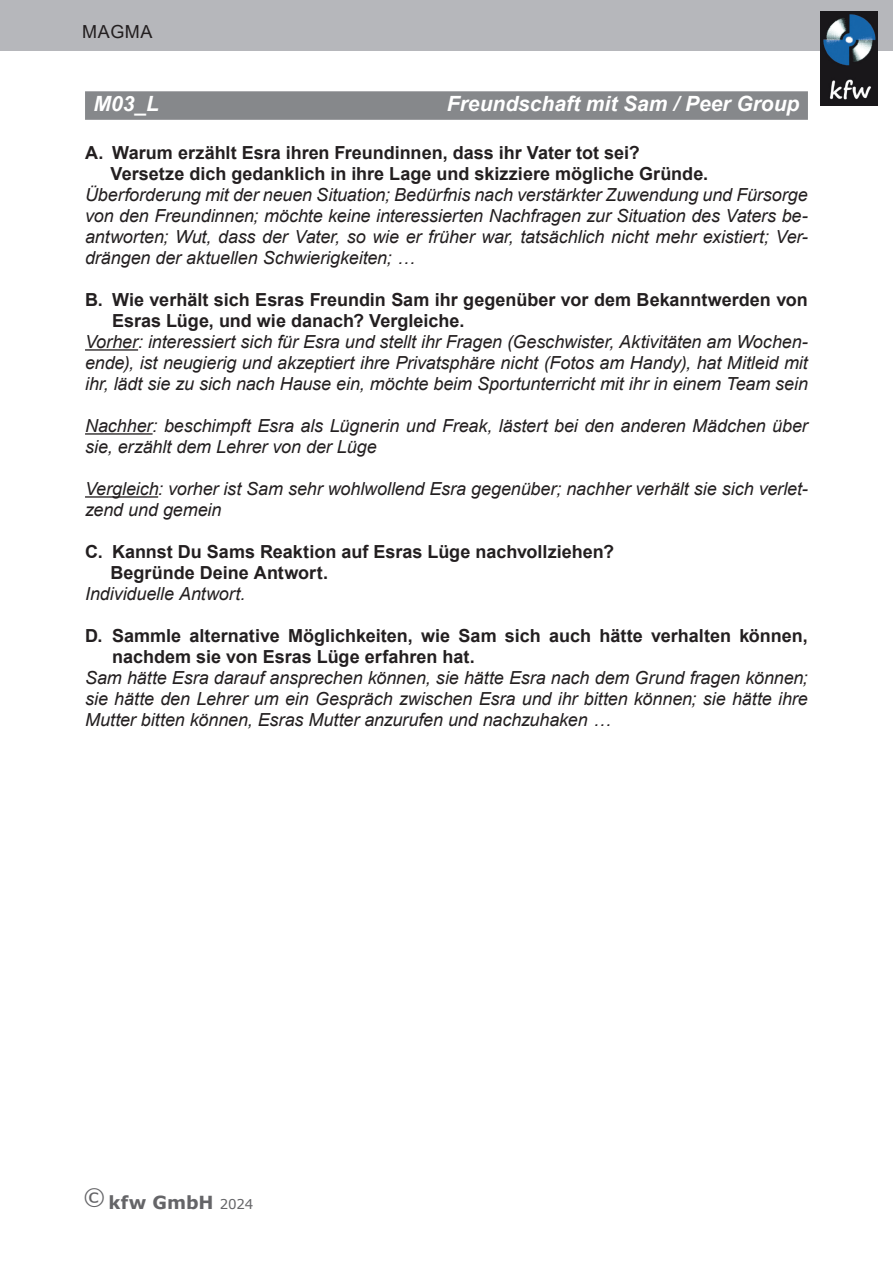
<style>
.page{position:relative;width:893px;height:1263px;background:#fff}
.page>*{position:absolute;margin:0;border:0;box-sizing:border-box;transform-origin:0 0}
.t1{font:italic 700 21px "Arial";color:#fff}
.t2{font:italic 18px/21px "Arial";letter-spacing:-.005em;color:#231f20;text-align:justify}
.t3{font:700 18px/21px "Arial";color:#231f20}
.t4{font:700 18px "Verdana";color:#656568}
.t5{font:18px "Arial";letter-spacing:.035em;color:#231f20}
.s1{font-weight:400;font-size:13.5px}
</style>
<div class="page">
<div style="left:0;top:0;width:893px;height:51px;background:#b6b7bb"></div>
<img style="left:821px;top:11px;width:56px;height:94px">
<div style="left:85px;top:91px;width:723px;height:29px;background:#86888b"></div>
<hr style="left:85px;top:349px;width:53px;height:2px;background:#231f20">
<hr style="left:85px;top:433px;width:68px;height:2px;background:#231f20">
<hr style="left:85px;top:496px;width:73px;height:2px;background:#231f20">
<p class="t5" style="left:82px;top:20px;width:72px">MAGMA</p>
<p class="t1" style="left:94px;top:90px;width:67px">M03_L</p>
<p class="t1" style="left:447px;top:90px;width:354px">Freundschaft mit Sam / Peer Group</p>
<p class="t3" style="left:111px;top:142px;width:599px;text-indent:-26px">A. Warum erzählt Esra ihren Freundinnen, dass ihr Vater tot sei?<br>Versetze dich gedanklich in ihre Lage und skizziere mögliche Gründe.</p>
<p class="t2" style="left:85px;top:184px;width:724px">Überforderung mit der neuen Situation; Bedürfnis nach verstärkter Zuwendung und Fürsorge von den Freundinnen; möchte keine interessierten Nachfragen zur Situation des Vaters be&shy;antworten; Wut, dass der Vater, so wie er früher war, tatsächlich nicht mehr existiert; Ver&shy;drängen der aktuellen Schwierigkeiten; …</p>
<p class="t3" style="left:112px;top:289px;width:697px;text-indent:-27px">B. Wie verhält sich Esras Freundin Sam ihr gegenüber vor dem Bekanntwerden von<br>Esras Lüge, und wie danach? Vergleiche.</p>
<p class="t2" style="left:85px;top:331px;width:724px">Vorher: interessiert sich für Esra und stellt ihr Fragen (Geschwister, Aktivitäten am Wochen&shy;ende), ist neugierig und akzeptiert ihre Privatsphäre nicht (Fotos am Handy), hat Mitleid mit ihr, lädt sie zu sich nach Hause ein, möchte beim Sportunterricht mit ihr in einem Team sein</p>
<p class="t2" style="left:85px;top:415px;width:724px">Nachher: beschimpft Esra als Lügnerin und Freak, lästert bei den anderen Mädchen über sie, erzählt dem Lehrer von der Lüge</p>
<p class="t2" style="left:85px;top:478px;width:724px">Vergleich: vorher ist Sam sehr wohlwollend Esra gegenüber; nachher verhält sie sich verlet&shy;zend und gemein</p>
<p class="t3" style="left:111px;top:541px;width:505px;text-indent:-26px">C. Kannst Du Sams Reaktion auf Esras Lüge nachvollziehen?<br>Begründe Deine Antwort.</p>
<p class="t2" style="left:85px;top:583px;width:162px">Individuelle Antwort.</p>
<p class="t3" style="left:112px;top:625px;width:697px;text-indent:-27px">D. Sammle alternative Möglichkeiten, wie Sam sich auch hätte verhalten können, nachdem sie von Esras Lüge erfahren hat.</p>
<p class="t2" style="left:85px;top:668px;width:724px">Sam hätte Esra darauf ansprechen können, sie hätte Esra nach dem Grund fragen können; sie hätte den Lehrer um ein Gespräch zwischen Esra und ihr bitten können; sie hätte ihre Mutter bitten können, Esras Mutter anzurufen und nachzuhaken …</p>
<p class="t4" style="left:83px;top:1190px;width:172px"><sup>©</sup> kfw GmbH <span class="s1">2024</span></p>
</div>
